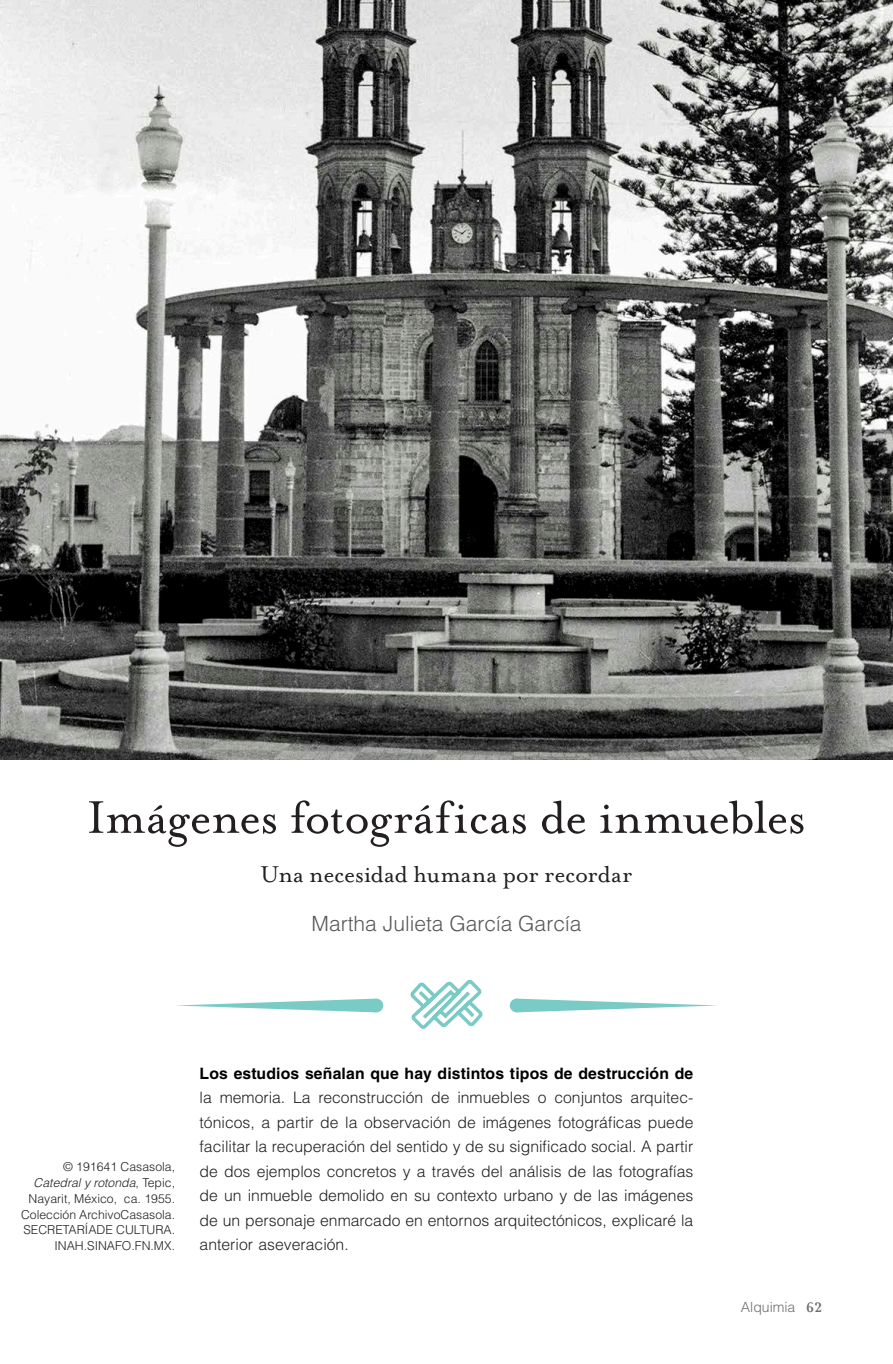
<style>
.page{position:relative;width:893px;height:1364px;background:#fff}
.page>*{position:absolute;margin:0;border:0;box-sizing:border-box;transform-origin:0 0}
.A1_Texto_Título_1{font:52.5px "Mrs Eaves OT";letter-spacing:-.01em;color:#231f20}
.A2_Texto_Subtítulo_1{font:26.25px "Mrs Eaves OT";letter-spacing:-.01em;color:#231f20}
.A3_Texto_Autores{font:300 21px "Helvetica LT Std";color:#57585a}
.A5_Texto_párrafo_ini{font:300 15.75px/24.5px "Helvetica LT Std";color:#231f20;text-align:justify}
.t1{font:300 14px "Helvetica LT Std";color:#6c6d70}
._00_Pie_de_foto{font:300 12.25px/15.8px "Helvetica LT Std";color:#231f20;text-align:right}
.s1{font-style:italic}
.s2{font-weight:700;color:#000001}
.s3{font-family:"Mrs Eaves OT";font-weight:700;font-size:15.75px}
</style>
<div class="page">
<div style="left:369px;top:998px;width:14px;height:14px;background:#7acac6;border-radius:50%"></div>
<svg style="left:176px;top:998px;width:200px;height:14px"></svg>
<svg style="left:410px;top:980px;width:307px;height:49px"></svg>
<img style="left:0;top:0;width:892px;height:760px">
<p class="A1_Texto_Título_1" style="left:87px;top:787px;width:720px">Imágenes fotográficas de inmuebles</p>
<p class="A2_Texto_Subtítulo_1" style="left:260px;top:859px;width:373px">Una necesidad humana por recordar</p>
<p class="A3_Texto_Autores" style="left:311px;top:910px;width:271px">Martha Julieta García García</p>
<p class="_00_Pie_de_foto" style="left:21px;top:1158px;width:156px">© 191641 Casasola,<br><span class="s1">Catedral y rotonda</span>, Tepic,<br>Nayarit, México, ca. 1955.<br>Colección ArchivoCasasola.<br>SECRETARÍADE CULTURA.<br>INAH.SINAFO.FN.MX.</p>
<p class="A5_Texto_párrafo_ini" style="left:200px;top:1060px;width:495px"><span class="s2">Los estudios señalan que hay distintos tipos de destrucción de </span>la memoria. La reconstrucción de inmuebles o conjuntos arquitec&shy;tónicos, a partir de la observación de imágenes fotográficas puede facilitar la recuperación del sentido y de su significado social. A partir de dos ejemplos concretos y a través del análisis de las fotografías de un inmueble demolido en su contexto urbano y de las imágenes de un personaje enmarcado en entornos arquitectónicos, explicaré la anterior aseveración.</p>
<p class="t1" style="left:741px;top:1298px;width:83px">Alquimia <span class="s3">62</span></p>
</div>
